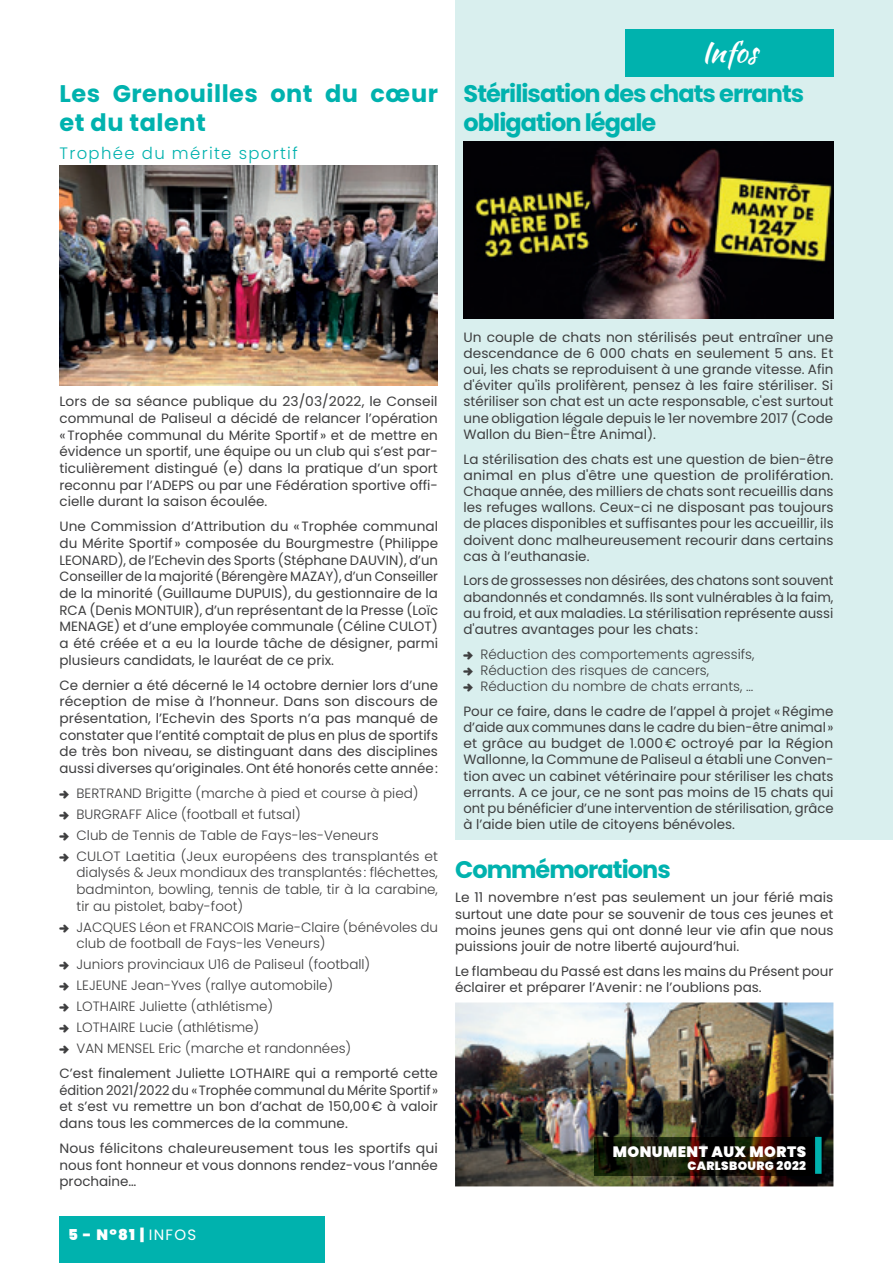
<style>
.page{position:relative;width:893px;height:1263px;background:#fff}
.page>*{position:absolute;margin:0;border:0;box-sizing:border-box;transform-origin:0 0}
.t1{font:28.5px "Kaushan Script";color:#fff}
.t2{font:700 24px/28.8px "Poppins";letter-spacing:-.04em;color:#00b2ae}
.t3{font:700 24px/28.8px "Poppins";letter-spacing:.02em;color:#00b2ae}
.t4{font:300 16.5px "Poppins";letter-spacing:.08em;color:#00b2ae}
.t5{font:900 15px "Poppins";letter-spacing:.03em;color:#fff}
.t6{font:13.5px/16.2px "Poppins";color:#3e3e3f;text-align:justify}
.t7{font:300 13.5px/20.9px "Poppins";color:#3e3e3f}
.t8{font:13.5px/16.2px "Poppins";color:#3e3e3f;text-align:justify;scale:.96 1}
.t9{font:13.5px/16.6px "Poppins";color:#3e3e3f;text-align:justify;scale:1.04 1}
.t10{font:900 12px "Poppins";letter-spacing:.03em;color:#fff}
.s1{font-weight:400}
</style>
<div class="page">
<div style="left:455px;top:0;width:438px;height:840px;background:#d9efee"></div>
<div style="left:625px;top:29px;width:208px;height:48px;background:#00b2ae"></div>
<img style="left:464px;top:141px;width:369px;height:178px">
<img style="left:455px;top:1002px;width:378px;height:184px">
<img style="left:60px;top:166px;width:378px;height:219px">
<div style="left:60px;top:1216px;width:265px;height:47px;background:#00b2ae"></div>
<img style="left:594px;top:1137px;width:218px;height:39px">
<div style="left:815px;top:1137px;width:7px;height:37px;background:#00b2ae"></div>
<h2 class="t3" style="left:60px;top:79px;width:380px">Les Grenouilles ont du cœur et du talent</h2>
<p class="t4" style="left:60px;top:143px;width:240px">Trophée du mérite sportif</p>
<h1 class="t1" style="left:701px;top:31px;width:57px">Infos</h1>
<h2 class="t2" style="left:464px;top:79px;width:342px">Stérilisation des chats errants obligation légale</h2>
<p class="t6" style="left:60px;top:393px;width:380px;line-height:16.6px">Lors de sa séance publique du 23/03/2022, le Conseil communal de Paliseul a décidé de relancer l’opération « Trophée communal du Mérite Sportif » et de mettre en évidence un sportif, une équipe ou un club qui s’est par&shy;ticulièrement distingué (e) dans la pratique d’un sport reconnu par l’ADEPS ou par une Fédération sportive offi&shy;cielle durant la saison écoulée.</p>
<p class="t6" style="left:60px;top:518px;width:380px;line-height:16.6px">Une Commission d’Attribution du « Trophée communal du Mérite Sportif » composée du Bourgmestre (Philippe LEONARD), de l’Echevin des Sports (Stéphane DAUVIN), d’un Conseiller de la majorité (Bérengère MAZAY), d’un Conseiller de la minorité (Guillaume DUPUIS), du gestionnaire de la RCA (Denis MONTUIR), d’un représentant de la Presse (Loïc MENAGE) et d’une employée communale (Céline CULOT) a été créée et a eu la lourde tâche de désigner, parmi plusieurs candidats, le lauréat de ce prix.</p>
<p class="t6" style="left:60px;top:677px;width:380px;line-height:16.6px">Ce dernier a été décerné le 14 octobre dernier lors d’une réception de mise à l’honneur. Dans son discours de présentation, l’Echevin des Sports n’a pas manqué de constater que l’entité comptait de plus en plus de sportifs de très bon niveau, se distinguant dans des disciplines aussi diverses qu’originales. Ont été honorés cette année :</p>
<p class="t7" style="left:77px;top:783px;width:363px">BERTRAND Brigitte (marche à pied et course à pied)<br>BURGRAFF Alice (football et futsal)<br>Club de Tennis de Table de Fays-les-Veneurs<br>CULOT Laetitia (Jeux européens des transplantés et</p>
<p class="t7" style="left:77px;top:864px;width:363px;line-height:16.6px;text-align:justify">dialysés &amp; Jeux mondiaux des transplantés : fléchettes, badminton, bowling, tennis de table, tir à la carabine, tir au pistolet, baby-foot)</p>
<p class="t7" style="left:77px;top:919px;width:363px;line-height:16.6px">JACQUES Léon et FRANCOIS Marie-Claire (bénévoles du club de football de Fays-les Veneurs)</p>
<p class="t7" style="left:77px;top:954px;width:295px">Juniors provinciaux U16 de Paliseul (football)<br>LEJEUNE Jean-Yves (rallye automobile)<br>LOTHAIRE Juliette (athlétisme)<br>LOTHAIRE Lucie (athlétisme)<br>VAN MENSEL Eric (marche et randonnées)</p>
<p class="t6" style="left:60px;top:1065px;width:380px;line-height:16.6px">C’est finalement Juliette LOTHAIRE qui a remporté cette édition 2021/2022 du « Trophée communal du Mérite Sportif » et s’est vu remettre un bon d’achat de 150,00 € à valoir dans tous les commerces de la commune.</p>
<p class="t9" style="left:60px;top:1140px;width:365px">Nous félicitons chaleureusement tous les sportifs qui nous font honneur et vous donnons rendez-vous l’année prochaine…</p>
<p class="t5" style="left:68px;top:1226px;width:130px">5 - N°81 | <span class="s1">INFOS</span></p>
<p class="t6" style="left:463px;top:329px;width:371px">Un couple de chats non stérilisés peut entraîner une descendance de 6 000 chats en seulement 5 ans. Et oui, les chats se reproduisent à une grande vitesse. Afin d'éviter qu'ils prolifèrent, pensez à les faire stériliser. Si stériliser son chat est un acte responsable, c'est surtout une obligation légale depuis le 1er novembre 2017 (Code Wallon du Bien-Être Animal).</p>
<p class="t6" style="left:463px;top:451px;width:372px">La stérilisation des chats est une question de bien-être animal en plus d'être une question de prolifération.<br>Chaque année, des milliers de chats sont recueillis dans les refuges wallons. Ceux-ci ne disposant pas toujours de places disponibles et suffisantes pour les accueillir, ils doivent donc malheureusement recourir dans certains cas à l’euthanasie.</p>
<p class="t8" style="left:463px;top:573px;width:387px">Lors de grossesses non désirées, des chatons sont souvent abandonnés et condamnés. Ils sont vulnérables à la faim, au froid, et aux maladies. La stérilisation représente aussi d'autres avantages pour les chats :</p>
<p class="t7" style="left:480px;top:646px;width:275px;line-height:16.2px">Réduction des comportements agressifs,<br>Réduction des risques de cancers,<br>Réduction du nombre de chats errants, …</p>
<p class="t6" style="left:463px;top:703px;width:372px">Pour ce faire, dans le cadre de l’appel à projet « Régime d’aide aux communes dans le cadre du bien-être animal » et grâce au budget de 1.000 € octroyé par la Région Wallonne, la Commune de Paliseul a établi une Conven&shy;tion avec un cabinet vétérinaire pour stériliser les chats errants. A ce jour, ce ne sont pas moins de 15 chats qui ont pu bénéficier d’une intervention de stérilisation, grâce à l’aide bien utile de citoyens bénévoles.</p>
<h2 class="t2" style="left:455px;top:855px;width:217px">Commémorations</h2>
<p class="t6" style="left:455px;top:889px;width:380px">Le 11 novembre n’est pas seulement un jour férié mais surtout une date pour se souvenir de tous ces jeunes et moins jeunes gens qui ont donné leur vie afin que nous puissions jouir de notre liberté aujourd’hui.</p>
<p class="t6" style="left:455px;top:963px;width:380px">Le flambeau du Passé est dans les mains du Présent pour éclairer et préparer l’Avenir : ne l’oublions pas.</p>
<p class="t5" style="left:613px;top:1143px;width:195px">MONUMENT AUX MORTS</p>
<p class="t10" style="left:687px;top:1158px;width:120px">CARLSBOURG 2022</p>
</div>
